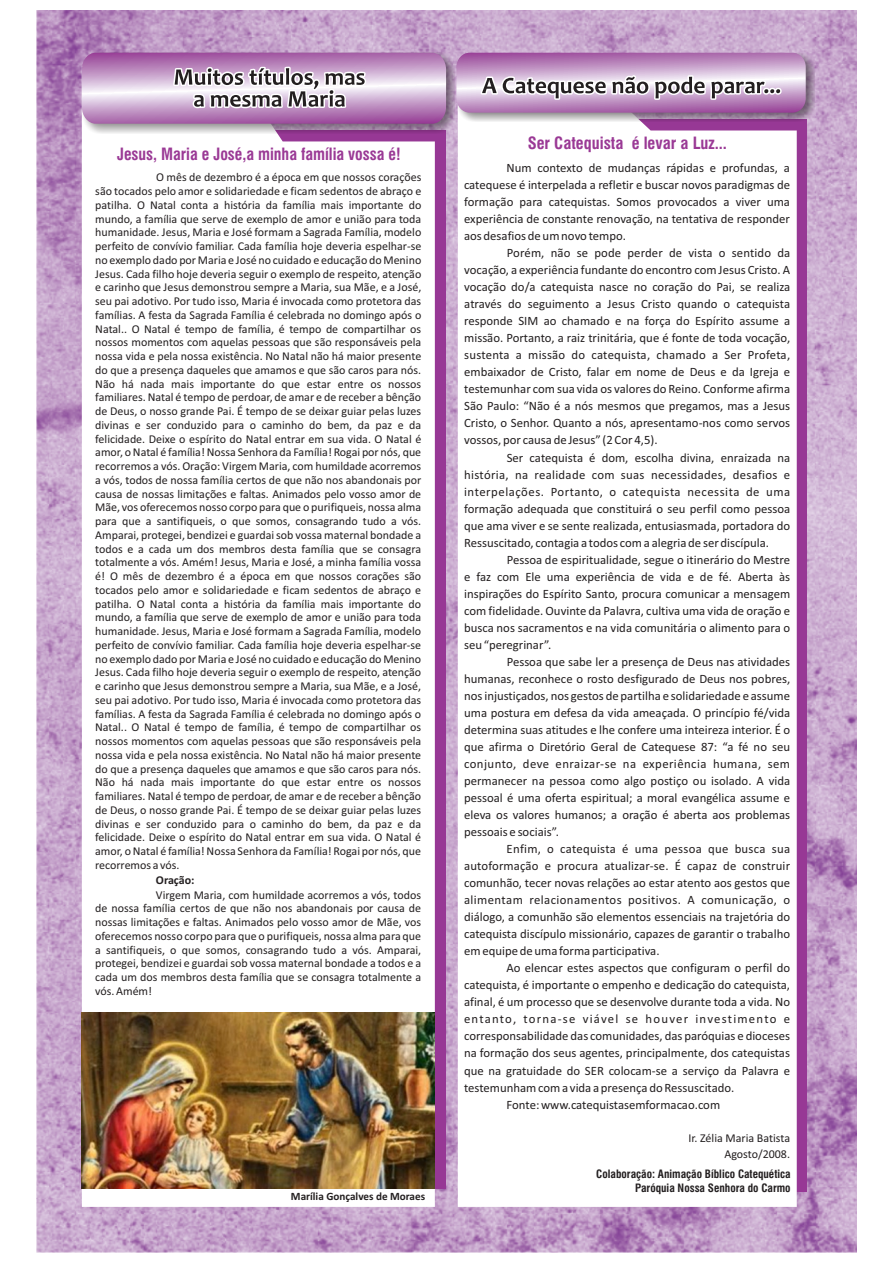
<style>
.page{position:relative;width:893px;height:1263px;background:#fff}
.page>*{position:absolute;margin:0;border:0;box-sizing:border-box;transform-origin:0 0}
.t1{font:700 condensed 16.5px "Swiss 721 BT";color:#9a3995;scale:.96 1}
.t2{font:700 condensed 16.5px "Swiss 721 BT";color:#9a3995}
.t3{font:12.75px/17.1px "Calibri";color:#231f20;text-align:justify}
.t4{font:12.75px "Calibri";letter-spacing:.095em;color:#231f20}
.t5{font:12px/13.8px "Calibri";color:#231f20;text-align:justify}
.t6{font:700 12px "Calibri";color:#231f20}
.t7{font:700 condensed 11.25px/14.2px "Swiss 721 BT";color:#231f20;text-align:right}
.t8{font:700 11.25px "Calibri";color:#231f20}
</style>
<div class="page">
<img style="left:36px;top:11px;width:821px;height:1241px">
<div style="left:526px;top:120px;width:281px;height:1072px;background:#973895"></div>
<div style="left:458px;top:122px;width:339px;height:1085px;background:#fff"></div>
<div style="left:457px;top:53px;width:357px;height:69px;background:#231f20;opacity:.49"></div>
<svg style="left:456px;top:53px;width:350px;height:60px"></svg>
<svg style="left:479px;top:72px;width:305px;height:29px"></svg>
<div style="left:177px;top:131px;width:269px;height:1058px;background:#973895"></div>
<div style="left:82px;top:134px;width:353px;height:1073px;background:#fff"></div>
<div style="left:82px;top:52px;width:373px;height:82px;background:#231f20;opacity:.49"></div>
<svg style="left:82px;top:53px;width:364px;height:71px"></svg>
<img style="left:82px;top:1012px;width:353px;height:177px">
<h1 class="t1" style="left:117px;top:148px;width:297px">Jesus, Maria e José,a minha família vossa é!</h1>
<p class="t5" style="left:95px;top:171px;width:328px;text-indent:61px">O mês de dezembro é a época em que nossos corações são tocados pelo amor e solidariedade e ficam sedentos de abraço e patilha. O Natal conta a história da família mais importante do mundo, a família que serve de exemplo de amor e união para toda humanidade. Jesus, Maria e José formam a Sagrada Família, modelo perfeito de convívio familiar. Cada família hoje deveria espelhar-se no exemplo dado por Maria e José no cuidado e educação do Menino Jesus. Cada filho hoje deveria seguir o exemplo de respeito, atenção e carinho que Jesus demonstrou sempre a Maria, sua Mãe, e a José, seu pai adotivo. Por tudo isso, Maria é invocada como protetora das famílias. A festa da Sagrada Família é celebrada no domingo após o Natal.. O Natal é tempo de família, é tempo de compartilhar os nossos momentos com aquelas pessoas que são responsáveis pela nossa vida e pela nossa existência. No Natal não há maior presente do que a presença daqueles que amamos e que são caros para nós.<br>Não há nada mais importante do que estar entre os nossos familiares. Natal é tempo de perdoar, de amar e de receber a bênção de Deus, o nosso grande Pai. É tempo de se deixar guiar pelas luzes divinas e ser conduzido para o caminho do bem, da paz e da felicidade. Deixe o espírito do Natal entrar em sua vida. O Natal é amor, o Natal é família! Nossa Senhora da Família! Rogai por nós, que recorremos a vós. Oração: Virgem Maria, com humildade acorremos a vós, todos de nossa família certos de que não nos abandonais por causa de nossas limitações e faltas. Animados pelo vosso amor de Mãe, vos oferecemos nosso corpo para que o purifiqueis, nossa alma para que a santifiqueis, o que somos, consagrando tudo a vós.<br>Amparai, protegei, bendizei e guardai sob vossa maternal bondade a todos e a cada um dos membros desta família que se consagra totalmente a vós. Amém! Jesus, Maria e José, a minha família vossa é! O mês de dezembro é a época em que nossos corações são tocados pelo amor e solidariedade e ficam sedentos de abraço e patilha. O Natal conta a história da família mais importante do mundo, a família que serve de exemplo de amor e união para toda humanidade. Jesus, Maria e José formam a Sagrada Família, modelo perfeito de convívio familiar. Cada família hoje deveria espelhar-se no exemplo dado por Maria e José no cuidado e educação do Menino Jesus. Cada filho hoje deveria seguir o exemplo de respeito, atenção e carinho que Jesus demonstrou sempre a Maria, sua Mãe, e a José, seu pai adotivo. Por tudo isso, Maria é invocada como protetora das famílias. A festa da Sagrada Família é celebrada no domingo após o Natal.. O Natal é tempo de família, é tempo de compartilhar os nossos momentos com aquelas pessoas que são responsáveis pela nossa vida e pela nossa existência. No Natal não há maior presente do que a presença daqueles que amamos e que são caros para nós.<br>Não há nada mais importante do que estar entre os nossos familiares. Natal é tempo de perdoar, de amar e de receber a bênção de Deus, o nosso grande Pai. É tempo de se deixar guiar pelas luzes divinas e ser conduzido para o caminho do bem, da paz e da felicidade. Deixe o espírito do Natal entrar em sua vida. O Natal é amor, o Natal é família! Nossa Senhora da Família! Rogai por nós, que recorremos a vós.</p>
<p class="t6" style="left:156px;top:875px;width:40px">Oração:</p>
<p class="t5" style="left:95px;top:889px;width:328px;text-indent:61px">Virgem Maria, com humildade acorremos a vós, todos de nossa família certos de que não nos abandonais por causa de nossas limitações e faltas. Animados pelo vosso amor de Mãe, vos oferecemos nosso corpo para que o purifiqueis, nossa alma para que a santifiqueis, o que somos, consagrando tudo a vós. Amparai, protegei, bendizei e guardai sob vossa maternal bondade a todos e a cada um dos membros desta família que se consagra totalmente a vós. Amém!</p>
<p class="t8" style="left:291px;top:1192px;width:136px">Marília Gonçalves de Moraes</p>
<h1 class="t2" style="left:528px;top:136px;width:201px">Ser Catequista é levar a Luz...</h1>
<p class="t3" style="left:464px;top:160px;width:328px;text-indent:43px">Num contexto de mudanças rápidas e profundas, a catequese é interpelada a refletir e buscar novos paradigmas de formação para catequistas. Somos provocados a viver uma experiência de constante renovação, na tentativa de responder aos desafios de um novo tempo.</p>
<p class="t3" style="left:464px;top:245px;width:328px;text-indent:43px">Porém, não se pode perder de vista o sentido da vocação, a experiência fundante do encontro com Jesus Cristo. A vocação do/a catequista nasce no coração do Pai, se realiza através do seguimento a Jesus Cristo quando o catequista responde SIM ao chamado e na força do Espírito assume a missão. Portanto, a raiz trinitária, que é fonte de toda vocação, sustenta a missão do catequista, chamado a Ser Profeta, embaixador de Cristo, falar em nome de Deus e da Igreja e testemunhar com sua vida os valores do Reino. Conforme afirma São Paulo: “Não é a nós mesmos que pregamos, mas a Jesus Cristo, o Senhor. Quanto a nós, apresentamo-nos como servos vossos, por causa de Jesus” (2 Cor 4,5).</p>
<p class="t3" style="left:464px;top:450px;width:328px;text-indent:43px">Ser catequista é dom, escolha divina, enraizada na história, na realidade com suas necessidades, desafios e interpelações. Portanto, o catequista necessita de uma formação adequada que constituirá o seu perfil como pessoa que ama viver e se sente realizada, entusiasmada, portadora do Ressuscitado, contagia a todos com a alegria de ser discípula.</p>
<p class="t3" style="left:464px;top:552px;width:328px;text-indent:43px">Pessoa de espiritualidade, segue o itinerário do Mestre e faz com Ele uma experiência de vida e de fé. Aberta às inspirações do Espírito Santo, procura comunicar a mensagem com fidelidade. Ouvinte da Palavra, cultiva uma vida de oração e busca nos sacramentos e na vida comunitária o alimento para o seu “peregrinar”.</p>
<p class="t3" style="left:464px;top:654px;width:328px;text-indent:43px">Pessoa que sabe ler a presença de Deus nas atividades humanas, reconhece o rosto desfigurado de Deus nos pobres, nos injustiçados, nos gestos de partilha e solidariedade e assume uma postura em defesa da vida ameaçada. O princípio fé/vida determina suas atitudes e lhe confere uma inteireza interior. É o que afirma o Diretório Geral de Catequese 87: “a fé no seu conjunto, deve enraizar-se na experiência humana, sem permanecer na pessoa como algo postiço ou isolado. A vida pessoal é uma oferta espiritual; a moral evangélica assume e eleva os valores humanos; a oração é aberta aos problemas pessoais e sociais”.</p>
<p class="t3" style="left:464px;top:841px;width:328px;text-indent:43px">Enfim, o catequista é uma pessoa que busca sua autoformação e procura atualizar-se. É capaz de construir comunhão, tecer novas relações ao estar atento aos gestos que alimentam relacionamentos positivos. A comunicação, o diálogo, a comunhão são elementos essenciais na trajetória do catequista discípulo missionário, capazes de garantir o trabalho em equipe de uma forma participativa.</p>
<p class="t3" style="left:507px;top:960px;width:285px">Ao elencar estes aspectos que configuram o perfil do</p>
<p class="t3" style="left:464px;top:978px;width:328px">catequista, é importante o empenho e dedicação do catequista,</p>
<p class="t3" style="left:464px;top:995px;width:328px">afinal, é um processo que se desenvolve durante toda a vida. No</p>
<p class="t4" style="left:464px;top:1014px;width:327px">entanto, torna-se viável se houver investimento e</p>
<p class="t3" style="left:464px;top:1029px;width:328px">corresponsabilidade das comunidades, das paróquias e dioceses</p>
<p class="t3" style="left:464px;top:1046px;width:328px">na formação dos seus agentes, principalmente, dos catequistas</p>
<p class="t3" style="left:464px;top:1063px;width:328px">que na gratuidade do SER colocam-se a serviço da Palavra e</p>
<p class="t3" style="left:464px;top:1080px;width:272px">testemunham com a vida a presença do Ressuscitado.</p>
<p class="t3" style="left:507px;top:1097px;width:215px">Fonte: www.catequistasemformacao.com</p>
<p class="t5" style="left:688px;top:1131px;width:103px;line-height:16px;text-align:right">Ir. Zélia Maria Batista<br>Agosto/2008.</p>
<p class="t7" style="left:596px;top:1168px;width:196px">Colaboração: Animação Bíblico Catequética<br>Paróquia Nossa Senhora do Carmo</p>
</div>
